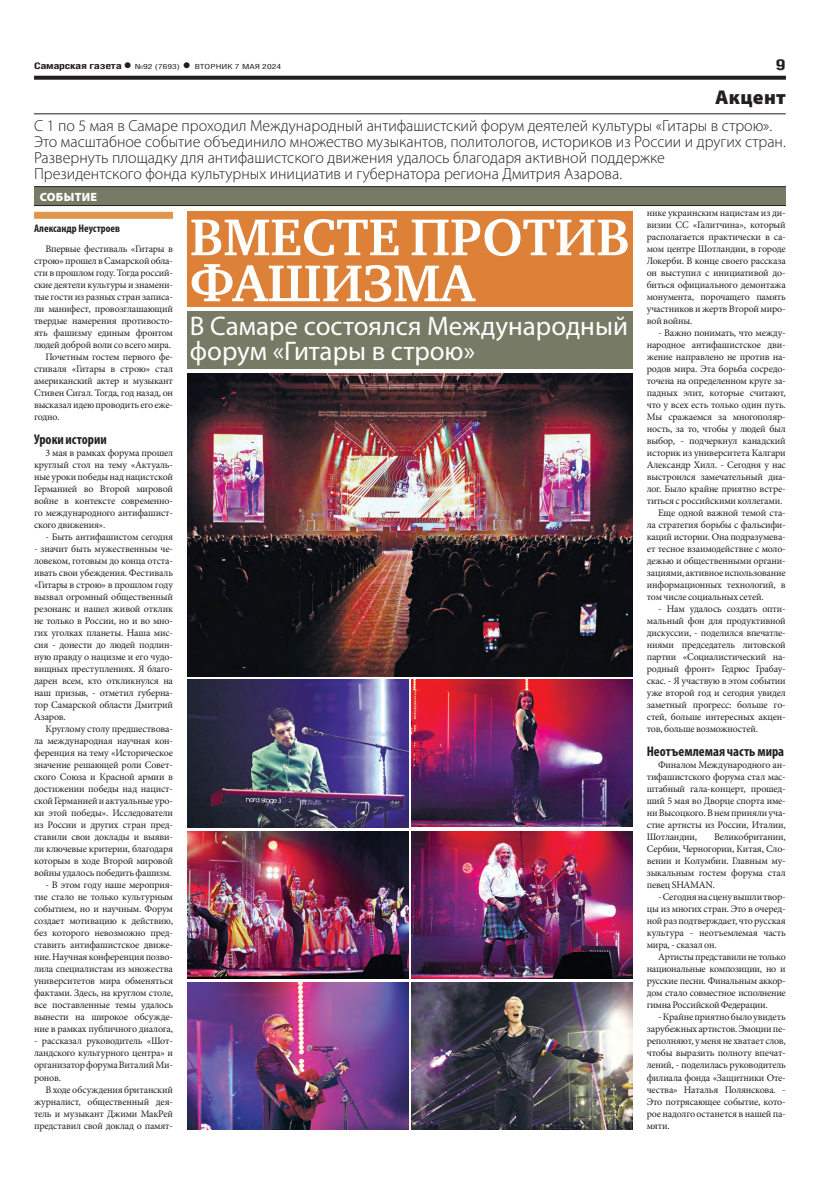
<style>
.page{position:relative;width:820px;height:1191px;background:#fff}
.page>*{position:absolute;margin:0;border:0;box-sizing:border-box;transform-origin:0 0}
.ЗАГОЛОВОК{font:700 53px/46px "Charter C";color:#fff}
.ПОДЗАГОЛОВОК{font:27px/25px "Myriad Pro";color:#fff}
.КОЛОНТИТУЛ{font:900 20px "Myriad Pro";letter-spacing:.02em;color:#231f20}
.ПОДЗАГОЛОВОК-2{font:300 16px/16px "Myriad Pro";color:#231f20}
.t1{font:700 15px "Helios Cond";color:#231f20;scale:1.4 1}
.ЗАГ_в_ТЕКСТЕ{font:700 condensed 14px "Myriad Pro";color:#231f20}
.РУБРИКА{font:900 12px "Myriad Pro";letter-spacing:.02em;color:#fff}
.АВТОР_цвет{font:700 condensed 11px "Myriad Pro";color:#231f20}
.ОСНОВНОЙ{font:10px/12px "Minion Pro";letter-spacing:-.02em;color:#231f20;text-align:justify}
.t2{font:700 9px "Helios Cond";letter-spacing:-.02em;color:#231f20;scale:1.4 1}
.t3{font:7px "Helios Cond";color:#231f20;scale:1.4 1}
.s1{font-size:16px}
.s2{font-weight:700;font-size:16px}
</style>
<div class="page">
<svg style="left:34px;top:76px;width:751px;height:4px;fill:#231f20"></svg>
<hr style="left:34px;top:114px;width:751px;height:1px;background:#231f20">
<div style="left:187px;top:212px;width:445px;height:95px;background:#de8138"></div>
<div style="left:34px;top:187px;width:751px;height:19px;background:#777a65"></div>
<hr style="left:34px;top:186px;width:751px;height:1px;background:#231f20">
<hr style="left:34px;top:205px;width:751px;height:1px;background:#231f20">
<div style="left:187px;top:312px;width:445px;height:57px;background:#777a65"></div>
<div style="left:34px;top:212px;width:139px;height:7px;background:#e0974d"></div>
<img style="left:187px;top:831px;width:221px;height:148px">
<img style="left:187px;top:679px;width:221px;height:148px">
<img style="left:187px;top:373px;width:445px;height:303px">
<img style="left:411px;top:831px;width:221px;height:147px">
<img style="left:411px;top:982px;width:221px;height:147px">
<img style="left:187px;top:982px;width:221px;height:147px">
<img style="left:411px;top:679px;width:221px;height:148px">
<p class="t2" style="left:34px;top:61px;width:71px">Самарская газета<span class="s1">•</span></p>
<p class="t3" style="left:135px;top:63px;width:106px">№92 (7693) <span class="s2">•</span> ВТОРНИК 7 МАЯ 2024</p>
<p class="t1" style="left:775px;top:55px;width:9px">9</p>
<p class="КОЛОНТИТУЛ" style="left:714px;top:86px;width:72px">Акцент</p>
<p class="ПОДЗАГОЛОВОК-2" style="left:34px;top:118px;width:753px">С 1 по 5 мая в Самаре проходил Международный антифашистский форум деятелей культуры «Гитары в строю».<br>Это масштабное событие объединило множество музыкантов, политологов, историков из России и других стран.<br>Развернуть площадку для антифашистского движения удалось благодаря активной поддержке<br>Президентского фонда культурных инициатив и губернатора региона Дмитрия Азарова.</p>
<p class="РУБРИКА" style="left:40px;top:190px;width:59px">СОБЫТИЕ</p>
<p class="АВТОР_цвет" style="left:34px;top:222px;width:87px">Александр Неустроев</p>
<p class="ОСНОВНОЙ" style="left:34px;top:243px;width:140px;text-indent:11px">Впервые фестиваль «Гитары в строю» прошел в Самарской обла&shy;сти в прошлом году. Тогда россий&shy;ские деятели культуры и знамени&shy;тые гости из разных стран записа&shy;ли манифест, провозглашающий твердые намерения противосто&shy;ять фашизму единым фронтом людей доброй воли со всего мира.</p>
<p class="ОСНОВНОЙ" style="left:34px;top:351px;width:140px;text-indent:11px">Почетным гостем первого фе&shy;стиваля «Гитары в строю» стал американский актер и музыкант Стивен Сигал. Тогда, год назад, он высказал идею проводить его еже&shy;годно.</p>
<p class="ЗАГ_в_ТЕКСТЕ" style="left:34px;top:431px;width:74px">Уроки истории</p>
<p class="ОСНОВНОЙ" style="left:34px;top:447px;width:140px;text-indent:11px">3 мая в рамках форума прошел круглый стол на тему «Актуаль&shy;ные уроки победы над нацистской Германией во Второй мировой войне в контексте современно&shy;го международного антифашист&shy;ского движения».</p>
<p class="ОСНОВНОЙ" style="left:45px;top:531px;width:129px">- Быть антифашистом сегодня</p>
<p class="ОСНОВНОЙ" style="left:34px;top:543px;width:140px">- значит быть мужественным че&shy;ловеком, готовым до конца отста&shy;ивать свои убеждения. Фестиваль «Гитары в строю» в прошлом году вызвал огромный общественный резонанс и нашел живой отклик не только в России, но и во мно&shy;гих уголках планеты. Наша мис&shy;сия - донести до людей подлин&shy;ную правду о нацизме и его чудо&shy;вищных преступлениях. Я благо&shy;дарен всем, кто откликнулся на наш призыв, - отметил губерна&shy;тор Самарской области Дмитрий Азаров.</p>
<p class="ОСНОВНОЙ" style="left:34px;top:723px;width:140px;text-indent:11px">Круглому столу предшествова&shy;ла международная научная кон&shy;ференция на тему «Историческое значение решающей роли Совет&shy;ского Союза и Красной армии в достижении победы над нацист&shy;ской Германией и актуальные уро&shy;ки этой победы». Исследователи из России и других стран пред&shy;ставили свои доклады и выяви&shy;ли ключевые критерии, благодаря которым в ходе Второй мировой войны удалось победить фашизм.</p>
<p class="ОСНОВНОЙ" style="left:34px;top:879px;width:140px;text-indent:11px">- В этом году наше мероприя&shy;тие стало не только культурным событием, но и научным. Форум создает мотивацию к действию, без которого невозможно пред&shy;ставить антифашистское движе&shy;ние. Научная конференция позво&shy;лила специалистам из множества университетов мира обменяться фактами. Здесь, на круглом столе, все поставленные темы удалось вынести на широкое обсужде&shy;ние в рамках публичного диалога,</p>
<p class="ОСНОВНОЙ" style="left:34px;top:1035px;width:140px">- рассказал руководитель «Шот&shy;ландского культурного центра» и организатор форума Виталий Ми&shy;ронов.</p>
<p class="ОСНОВНОЙ" style="left:34px;top:1083px;width:140px;text-indent:11px">В ходе обсуждения британский журналист, общественный дея&shy;тель и музыкант Джими МакРей представил свой доклад о памят-</p>
<p class="ЗАГОЛОВОК" style="left:190px;top:215px;width:441px">ВМЕСТЕ ПРОТИВ<br>ФАШИЗМА</p>
<p class="ПОДЗАГОЛОВОК" style="left:190px;top:313px;width:439px">В Самаре состоялся Международный форум «Гитары в строю»</p>
<p class="ОСНОВНОЙ" style="left:646px;top:207px;width:140px">нике украинским нацистам из ди&shy;визии СС «Галитчина», который располагается практически в са&shy;мом центре Шотландии, в городе Локерби. В конце своего рассказа он выступил с инициативой до&shy;биться официального демонтажа монумента, порочащего память участников и жертв Второй миро&shy;вой войны.</p>
<p class="ОСНОВНОЙ" style="left:646px;top:327px;width:140px;text-indent:11px">- Важно понимать, что между&shy;народное антифашистское дви&shy;жение направлено не против на&shy;родов мира. Эта борьба сосредо&shy;точена на определенном круге за&shy;падных элит, которые считают, что у всех есть только один путь.<br>Мы сражаемся за многополяр&shy;ность, за то, чтобы у людей был выбор, - подчеркнул канадский историк из университета Калгари Александр Хилл. - Сегодня у нас выстроился замечательный диа&shy;лог. Было крайне приятно встре&shy;титься с российскими коллегами.</p>
<p class="ОСНОВНОЙ" style="left:646px;top:507px;width:140px;text-indent:11px">Еще одной важной темой ста&shy;ла стратегия борьбы с фальсифи&shy;каций истории. Она подразумева&shy;ет тесное взаимодействие с моло&shy;дежью и общественными органи&shy;зациями, активное использование информационных технологий, в том числе социальных сетей.</p>
<p class="ОСНОВНОЙ" style="left:646px;top:603px;width:140px;text-indent:11px">- Нам удалось создать опти&shy;мальный фон для продуктивной дискуссии, - поделился впечатле&shy;ниями председатель литовской партии «Социалистический на&shy;родный фронт» Гедрюс Грабау&shy;скас. - Я участвую в этом событии уже второй год и сегодня увидел заметный прогресс: больше го&shy;стей, больше интересных акцен&shy;тов, больше возможностей.</p>
<p class="ЗАГ_в_ТЕКСТЕ" style="left:646px;top:743px;width:139px">Неотъемлемая часть мира</p>
<p class="ОСНОВНОЙ" style="left:646px;top:759px;width:140px;text-indent:11px">Финалом Международного ан&shy;тифашистского форума стал мас&shy;штабный гала-концерт, прошед&shy;ший 5 мая во Дворце спорта име&shy;ни Высоцкого. В нем приняли уча&shy;стие артисты из России, Италии, Шотландии,</p>
<p class="ОСНОВНОЙ" style="left:646px;top:831px;width:140px;text-indent:67px">Великобритании, Сербии, Черногории, Китая, Сло&shy;вении и Колумбии. Главным му&shy;зыкальным гостем форума стал певец SHAMAN.</p>
<p class="ОСНОВНОЙ" style="left:646px;top:891px;width:140px;text-indent:11px">- Сегодня на сцену вышли твор&shy;цы из многих стран. Это в очеред&shy;ной раз подтверждает, что русская культура - неотъемлемая часть мира, - сказал он.</p>
<p class="ОСНОВНОЙ" style="left:646px;top:951px;width:140px;text-indent:11px">Артисты представили не только национальные композиции, но и русские песни. Финальным аккор&shy;дом стало совместное исполнение гимна Российской Федерации.</p>
<p class="ОСНОВНОЙ" style="left:646px;top:1011px;width:140px;text-indent:11px">- Крайне приятно было увидеть зарубежных артистов. Эмоции пе&shy;реполняют, у меня не хватает слов, чтобы выразить полноту впечат&shy;лений, - поделилась руководитель филиала фонда «Защитники Оте&shy;чества» Наталья Полянскова. - Это потрясающее событие, кото&shy;рое надолго останется в нашей па&shy;мяти.</p>
</div>
